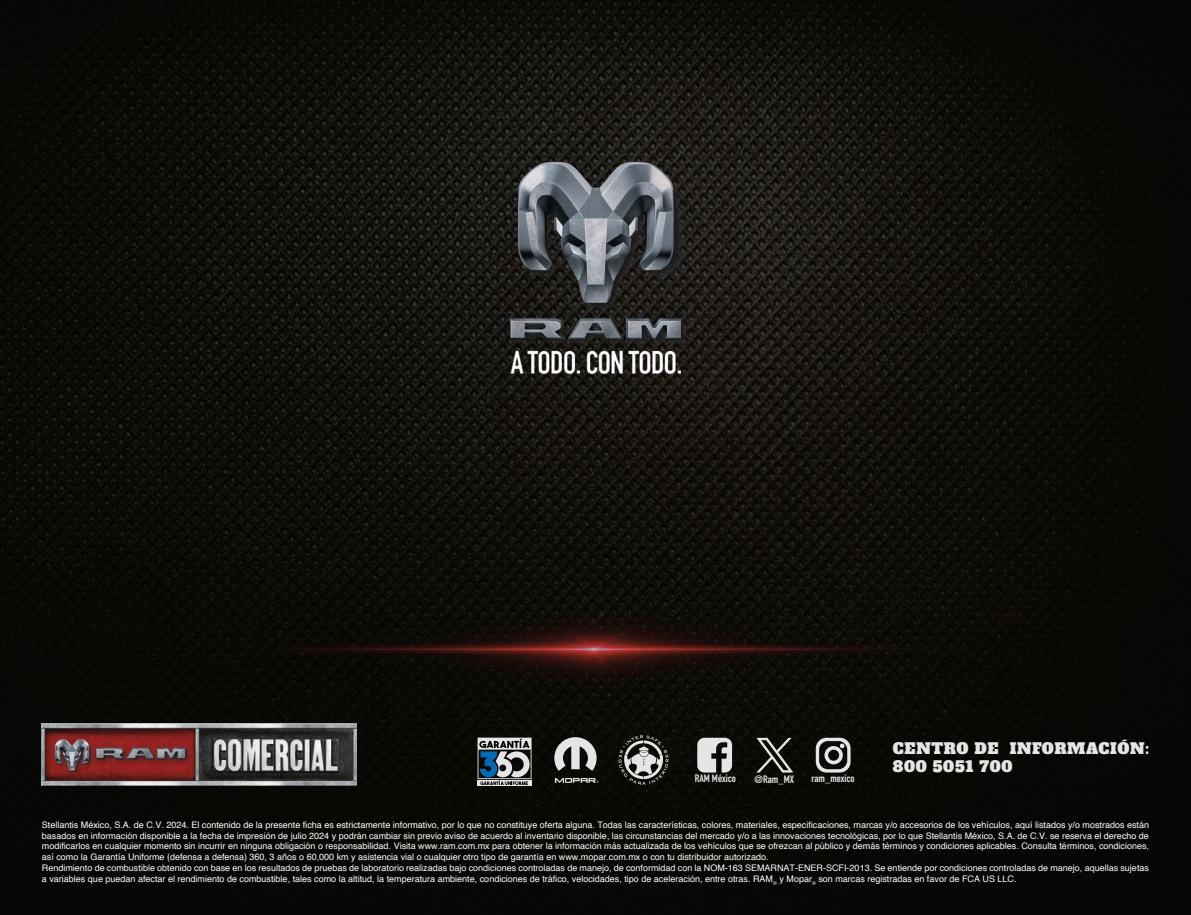
<style>
.page{position:relative;width:1191px;height:915px;background:#fff}
.page>*{position:absolute;margin:0;border:0;box-sizing:border-box;transform-origin:0 0}
.t1{font:15px/18px "Alfa Slab One";letter-spacing:.05em;color:#e5e6e4}
.t2{font:700 10.65px "DIN Condensed";color:#e5e6e4}
.t3{font:9px/10.8px "Helvetica";color:#fff}
</style>
<div class="page">
<img style="left:0;top:0;width:1191px;height:914px">
<svg style="left:477px;top:784px;width:54px;height:1px"></svg>
<svg style="left:477px;top:737px;width:54px;height:47px;background:#6d7a80"></svg>
<svg style="left:618px;top:735px;width:50px;height:49px;background:#595855"></svg>
<svg style="left:554px;top:737px;width:42px;height:33px"></svg>
<svg style="left:555px;top:777px;width:43px;height:5px"></svg>
<svg style="left:697px;top:737px;width:35px;height:35px"></svg>
<svg style="left:815px;top:737px;width:35px;height:35px"></svg>
<svg style="left:756px;top:737px;width:37px;height:35px"></svg>
<img style="left:42px;top:723px;width:315px;height:62px">
<p class="t2" style="left:694px;top:771px;width:43px">RAM México</p>
<p class="t2" style="left:754px;top:771px;width:41px">@Ram_MX</p>
<p class="t2" style="left:811px;top:770px;width:45px">ram_mexico</p>
<h1 class="t1" style="left:892px;top:739px;width:258px">CENTRO DE INFORMACIÓN:<br>800 5051 700</h1>
<p class="t3" style="left:42px;top:819px;width:1108px">Stellantis México, S.A. de C.V. 2024. El contenido de la presente ficha es estrictamente informativo, por lo que no constituye oferta alguna. Todas las características, colores, materiales, especificaciones, marcas y/o accesorios de los vehículos, aquí listados y/o mostrados están basados en información disponible a la fecha de impresión de julio 2024 y podrán cambiar sin previo aviso de acuerdo al inventario disponible, las circunstancias del mercado y/o a las innovaciones tecnológicas, por lo que Stellantis México, S.A. de C.V. se reserva el derecho de modificarlos en cualquier momento sin incurrir en ninguna obligación o responsabilidad. Visita www.ram.com.mx para obtener la información más actualizada de los vehículos que se ofrezcan al público y demás términos y condiciones aplicables. Consulta términos, condiciones, así como la Garantía Uniforme (defensa a defensa) 360, 3 años o 60,000 km y asistencia vial o cualquier otro tipo de garantía en www.mopar.com.mx o con tu distribuidor autorizado.<br>Rendimiento de combustible obtenido con base en los resultados de pruebas de laboratorio realizadas bajo condiciones controladas de manejo, de conformidad con la NOM-163 SEMARNAT-ENER-SCFI-2013. Se entiende por condiciones controladas de manejo, aquellas sujetas a variables que puedan afectar el rendimiento de combustible, tales como la altitud, la temperatura ambiente, condiciones de tráfico, velocidades, tipo de aceleración, entre otras. RAM<sub>®</sub> y Mopar<sub>®</sub> son marcas registradas en favor de FCA US LLC.</p>
</div>
